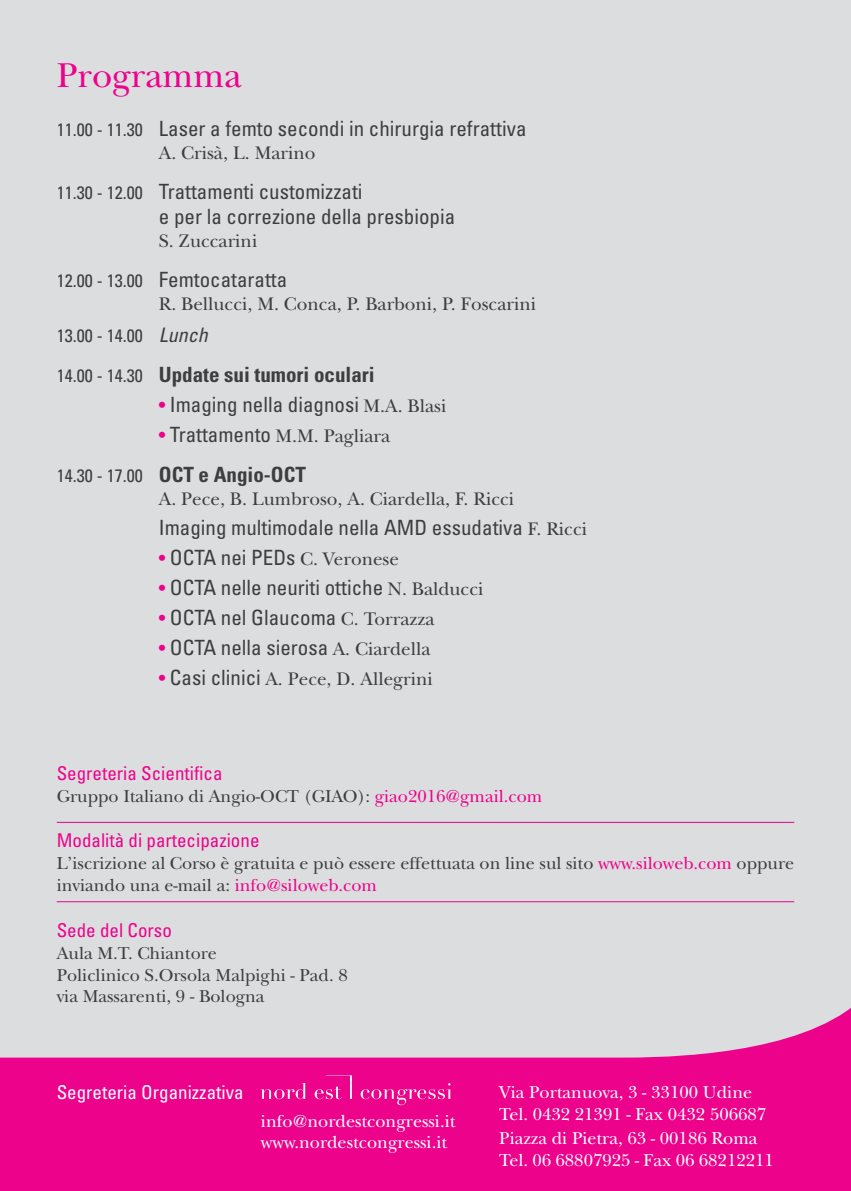
<style>
.page{position:relative;width:851px;height:1191px;background:#fff}
.page>*{position:absolute;margin:0;border:0;box-sizing:border-box;transform-origin:0 0}
.t1{font:36px "New Baskerville Std";color:#ed028c}
.t2{font:condensed 21px/25.2px "Univers LT Std";color:#3e3e3f}
.t3{font:700 condensed 21px "Univers LT Std";color:#3e3e3f}
.t4{font:19px "New Baskerville Std";color:#3e3e3f}
.t5{font:condensed 19px "Univers LT Std";color:#ed028c}
.t6{font:condensed 19px "Univers LT Std";color:#fff}
.t7{font:18px/21.6px "New Baskerville Std";color:#3e3e3f}
.t8{font:18px/21.6px "New Baskerville Std";color:#fff}
.t9{font:condensed 18px "Univers LT Std";color:#3e3e3f}
.s1{font-size:18px}
.s2{font-style:italic;font-size:20px}
.s3{font-weight:400;font-size:18px}
.s4{font-size:20px;color:#ed028c}
.s5{font-family:"New Baskerville Std";font-stretch:normal;font-size:19px}
.s6{font-family:"Univers LT Std";font-stretch:condensed;font-size:20px;color:#ed028c}
.s7{font-family:"Univers LT Std";font-stretch:condensed;font-size:21px}
.s8{color:#ed028c}
</style>
<div class="page">
<div style="left:0;top:0;width:850px;height:1191px;background:#dcdddf"></div>
<svg style="left:0;top:1008px;width:850px;height:183px;fill:#ed028c"></svg>
<svg style="left:260px;top:1083px;width:45px;height:16px"></svg>
<svg style="left:360px;top:1083px;width:90px;height:22px;background:#ef239b"></svg>
<svg style="left:314px;top:1075px;width:38px;height:24px"></svg>
<hr style="left:57px;top:822px;width:737px;height:1px;background:#ed028c">
<hr style="left:57px;top:901px;width:737px;height:1px;background:#ed028c">
<h1 class="t1" style="left:57px;top:54px;width:187px">Programma</h1>
<p class="t2" style="left:57px;top:116px;width:471px"><span class="s1">11.00 - 11.30</span> Laser a femto secondi in chirurgia refrattiva</p>
<p class="t4" style="left:159px;top:142px;width:158px">A. Crisà, L. Marino</p>
<p class="t2" style="left:159px;top:179px;width:298px;text-indent:-102px"><span class="s1">11.30 - 12.00</span> Trattamenti customizzati<br>e per la correzione della presbiopia</p>
<p class="t4" style="left:159px;top:230px;width:100px">S. Zuccarini</p>
<p class="t2" style="left:57px;top:267px;width:232px"><span class="s1">12.00 - 13.00</span> Femtocataratta</p>
<p class="t4" style="left:159px;top:293px;width:379px">R. Bellucci, M. Conca, P. Barboni, P. Foscarini</p>
<p class="t9" style="left:57px;top:324px;width:152px">13.00 - 14.00 <span class="s2">Lunch</span></p>
<p class="t3" style="left:57px;top:361px;width:319px"><span class="s3">14.00 - 14.30</span> Update sui tumori oculari</p>
<p class="t2" style="left:159px;top:391px;width:289px"><span class="s4">•</span> Imaging nella diagnosi <span class="s5">M.A. Blasi</span></p>
<p class="t4" style="left:159px;top:425px;width:233px"><span class="s6">•</span> <span class="s7">Trattamento</span> M.M. Pagliara</p>
<p class="t3" style="left:57px;top:461px;width:251px"><span class="s3">14.30 - 17.00</span> OCT e Angio-OCT</p>
<p class="t4" style="left:159px;top:487px;width:357px">A. Pece, B. Lumbroso, A. Ciardella, F. Ricci</p>
<p class="t2" style="left:159px;top:514px;width:429px">Imaging multimodale nella AMD essudativa <span class="s5">F. Ricci</span></p>
<p class="t2" style="left:159px;top:544px;width:241px"><span class="s4">•</span> OCTA nei PEDs <span class="s5">C. Veronese</span></p>
<p class="t2" style="left:159px;top:574px;width:326px"><span class="s4">•</span> OCTA nelle neuriti ottiche <span class="s5">N. Balducci</span></p>
<p class="t2" style="left:159px;top:604px;width:277px"><span class="s4">•</span> OCTA nel Glaucoma <span class="s5">C. Torrazza</span></p>
<p class="t2" style="left:159px;top:634px;width:273px"><span class="s4">•</span> OCTA nella sierosa <span class="s5">A. Ciardella</span></p>
<p class="t4" style="left:159px;top:667px;width:275px"><span class="s6">•</span> <span class="s7">Casi clinici</span> A. Pece, D. Allegrini</p>
<p class="t5" style="left:57px;top:761px;width:167px">Segreteria Scientifica</p>
<p class="t7" style="left:57px;top:785px;width:487px">Gruppo Italiano di Angio-OCT (GIAO): <span class="s8">giao2016@gmail.com</span></p>
<p class="t5" style="left:57px;top:828px;width:204px">Modalità di partecipazione</p>
<p class="t7" style="left:57px;top:852px;width:739px">L’iscrizione al Corso è gratuita e può essere effettuata on line sul sito <span class="s8">www.siloweb.com</span> oppure inviando una e-mail a: <span class="s8">info@siloweb.com</span></p>
<p class="t5" style="left:57px;top:918px;width:117px">Sede del Corso</p>
<p class="t7" style="left:57px;top:942px;width:292px">Aula M.T. Chiantore<br>Policlinico S.Orsola Malpighi - Pad. 8 via Massarenti, 9 - Bologna</p>
<p class="t6" style="left:57px;top:1080px;width:188px">Segreteria Organizzativa</p>
<p class="t8" style="left:261px;top:1110px;width:196px">info@nordestcongressi.it www.nordestcongressi.it</p>
<p class="t8" style="left:499px;top:1081px;width:268px">Via Portanuova, 3 - 33100 Udine<br>Tel. 0432 21391 - Fax 0432 506687</p>
<p class="t8" style="left:499px;top:1127px;width:276px">Piazza di Pietra, 63 - 00186 Roma<br>Tel. 06 68807925 - Fax 06 68212211</p>
</div>
